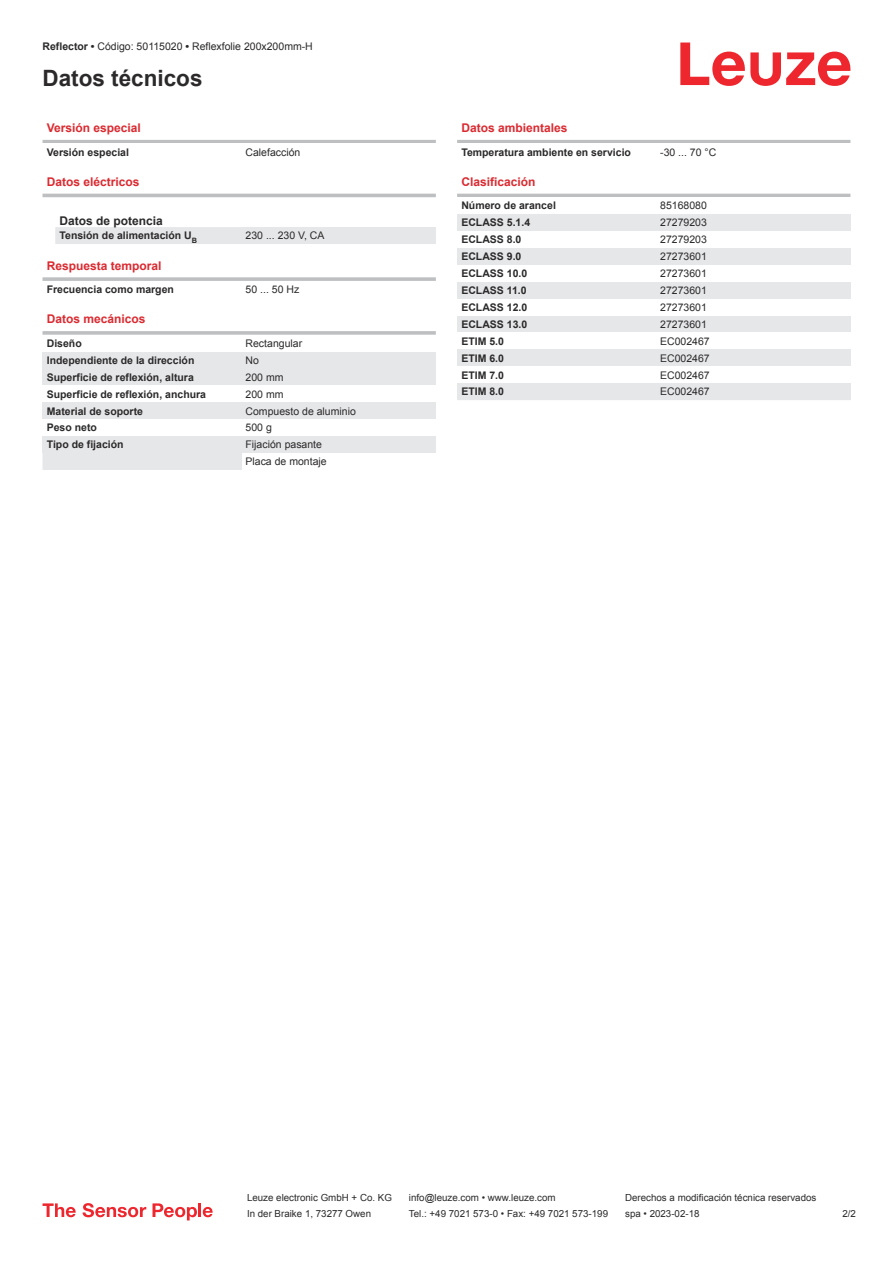
<style>
.page{position:relative;width:893px;height:1263px;background:#fff}
.page>*{position:absolute;margin:0;border:0;box-sizing:border-box;transform-origin:0 0}
.t1{font:700 22.5px "Arial";color:#2b292a}
.t2{font:700 12px "Arial";color:#db2a30}
.t3{font:700 12px "Arial";color:#2b292a}
.t4{font:700 10.5px "Arial";color:#2b292a}
.t5{font:10.5px/17px "Arial";color:#2b292a}
.t6{font:9.75px "Arial";color:#2b292a}
.s1{font-weight:700}
</style>
<div class="page">
<svg style="left:680px;top:43px;width:170px;height:43px"></svg>
<svg style="left:43px;top:227px;width:199px;height:243px"></svg>
<hr style="left:43px;top:140px;width:393px;height:3px;background:#bdbfc1">
<hr style="left:43px;top:194px;width:393px;height:3px;background:#bdbfc1">
<div style="left:242px;top:227px;width:194px;height:17px;background:#e6e7e9"></div>
<div style="left:43px;top:261px;width:393px;height:18px;background:#fff"></div>
<svg style="left:43px;top:277px;width:393px;height:4px;background:#c3c5c7"></svg>
<div style="left:43px;top:281px;width:199px;height:17px;background:#fff"></div>
<div style="left:43px;top:315px;width:393px;height:18px;background:#fff"></div>
<hr style="left:43px;top:331px;width:393px;height:4px;background:#c5c6c8">
<div style="left:43px;top:335px;width:199px;height:17px;background:#fff"></div>
<div style="left:43px;top:352px;width:199px;height:16px;background:#e6e7e9"></div>
<div style="left:242px;top:352px;width:194px;height:16px;background:#e6e7e9"></div>
<div style="left:43px;top:368px;width:199px;height:17px;background:#e6e7e9"></div>
<div style="left:242px;top:368px;width:194px;height:17px;background:#e6e7e9"></div>
<div style="left:43px;top:385px;width:199px;height:17px;background:#fff"></div>
<div style="left:43px;top:402px;width:199px;height:17px;background:#e6e7e9"></div>
<div style="left:242px;top:402px;width:194px;height:17px;background:#e6e7e9"></div>
<div style="left:43px;top:419px;width:199px;height:17px;background:#fff"></div>
<div style="left:43px;top:436px;width:199px;height:17px;background:#e6e7e9"></div>
<div style="left:242px;top:436px;width:194px;height:17px;background:#e6e7e9"></div>
<hr style="left:457px;top:140px;width:393px;height:3px;background:#bdbfc1">
<hr style="left:457px;top:194px;width:393px;height:3px;background:#bdbfc1">
<div style="left:457px;top:214px;width:200px;height:17px;background:#e6e7e9"></div>
<div style="left:657px;top:214px;width:193px;height:17px;background:#e6e7e9"></div>
<div style="left:457px;top:248px;width:200px;height:17px;background:#e6e7e9"></div>
<div style="left:657px;top:248px;width:193px;height:17px;background:#e6e7e9"></div>
<div style="left:457px;top:282px;width:200px;height:17px;background:#e6e7e9"></div>
<div style="left:657px;top:282px;width:193px;height:17px;background:#e6e7e9"></div>
<div style="left:457px;top:316px;width:200px;height:16px;background:#e6e7e9"></div>
<div style="left:657px;top:316px;width:193px;height:16px;background:#e6e7e9"></div>
<div style="left:457px;top:349px;width:200px;height:17px;background:#e6e7e9"></div>
<div style="left:657px;top:349px;width:193px;height:17px;background:#e6e7e9"></div>
<div style="left:457px;top:383px;width:200px;height:17px;background:#e6e7e9"></div>
<div style="left:657px;top:383px;width:193px;height:17px;background:#e6e7e9"></div>
<svg style="left:43px;top:1203px;width:33px;height:14px"></svg>
<svg style="left:83px;top:1203px;width:63px;height:14px"></svg>
<svg style="left:153px;top:1203px;width:44px;height:17px"></svg>
<hr style="left:198px;top:1203px;width:3px;height:14px;background:#ed272d">
<svg style="left:203px;top:1207px;width:10px;height:10px"></svg>
<p class="t5" style="left:43px;top:39px;width:272px"><span class="s1">Reflector •</span> Código: 50115020 <span class="s1">•</span> Reflexfolie 200x200mm-H</p>
<h1 class="t1" style="left:43px;top:70px;width:162px">Datos técnicos</h1>
<p class="t2" style="left:47px;top:123px;width:96px">Versión especial</p>
<p class="t4" style="left:47px;top:148px;width:84px">Versión especial</p>
<p class="t5" style="left:246px;top:144px;width:56px">Calefacción</p>
<p class="t2" style="left:47px;top:177px;width:94px">Datos eléctricos</p>
<p class="t3" style="left:60px;top:216px;width:105px">Datos de potencia</p>
<p class="t4" style="left:60px;top:232px;width:139px">Tensión de alimentación U<sub>B</sub></p>
<p class="t5" style="left:246px;top:228px;width:81px">230 ... 230 V, CA</p>
<p class="t2" style="left:47px;top:261px;width:116px">Respuesta temporal</p>
<p class="t4" style="left:47px;top:285px;width:129px">Frecuencia como margen</p>
<p class="t5" style="left:246px;top:282px;width:55px">50 ... 50 Hz</p>
<p class="t2" style="left:47px;top:315px;width:100px">Datos mecánicos</p>
<p class="t4" style="left:47px;top:339px;width:37px">Diseño</p>
<p class="t5" style="left:246px;top:336px;width:58px">Rectangular</p>
<p class="t4" style="left:47px;top:356px;width:149px">Independiente de la dirección</p>
<p class="t5" style="left:246px;top:353px;width:15px">No</p>
<p class="t4" style="left:47px;top:373px;width:149px">Superficie de reflexión, altura</p>
<p class="t5" style="left:246px;top:369px;width:39px">200 mm</p>
<p class="t4" style="left:47px;top:390px;width:161px">Superficie de reflexión, anchura</p>
<p class="t5" style="left:246px;top:386px;width:39px">200 mm</p>
<p class="t4" style="left:47px;top:407px;width:98px">Material de soporte</p>
<p class="t5" style="left:246px;top:403px;width:112px">Compuesto de aluminio</p>
<p class="t4" style="left:47px;top:424px;width:52px">Peso neto</p>
<p class="t5" style="left:246px;top:420px;width:28px">500 g</p>
<p class="t4" style="left:47px;top:441px;width:78px">Tipo de fijación</p>
<p class="t5" style="left:246px;top:437px;width:83px">Fijación pasante<br>Placa de montaje</p>
<p class="t2" style="left:461px;top:123px;width:108px">Datos ambientales</p>
<p class="t4" style="left:461px;top:148px;width:171px">Temperatura ambiente en servicio</p>
<p class="t5" style="left:660px;top:144px;width:58px">-30 ... 70 °C</p>
<p class="t2" style="left:461px;top:177px;width:76px">Clasificación</p>
<p class="t4" style="left:461px;top:202px;width:96px">Número de arancel</p>
<p class="t5" style="left:660px;top:198px;width:48px">85168080</p>
<p class="t4" style="left:461px;top:219px;width:70px">ECLASS 5.1.4</p>
<p class="t5" style="left:660px;top:215px;width:48px">27279203</p>
<p class="t4" style="left:461px;top:236px;width:62px">ECLASS 8.0</p>
<p class="t5" style="left:660px;top:232px;width:48px">27279203</p>
<p class="t4" style="left:461px;top:252px;width:62px">ECLASS 9.0</p>
<p class="t5" style="left:660px;top:249px;width:48px">27273601</p>
<p class="t4" style="left:461px;top:269px;width:67px">ECLASS 10.0</p>
<p class="t5" style="left:660px;top:266px;width:48px">27273601</p>
<p class="t4" style="left:461px;top:286px;width:67px">ECLASS 11.0</p>
<p class="t5" style="left:660px;top:283px;width:48px">27273601</p>
<p class="t4" style="left:461px;top:303px;width:67px">ECLASS 12.0</p>
<p class="t5" style="left:660px;top:300px;width:48px">27273601</p>
<p class="t4" style="left:461px;top:320px;width:67px">ECLASS 13.0</p>
<p class="t5" style="left:660px;top:317px;width:48px">27273601</p>
<p class="t4" style="left:461px;top:337px;width:44px">ETIM 5.0</p>
<p class="t5" style="left:660px;top:333px;width:51px">EC002467</p>
<p class="t4" style="left:461px;top:354px;width:44px">ETIM 6.0</p>
<p class="t5" style="left:660px;top:350px;width:51px">EC002467</p>
<p class="t4" style="left:461px;top:371px;width:44px">ETIM 7.0</p>
<p class="t5" style="left:660px;top:367px;width:51px">EC002467</p>
<p class="t4" style="left:461px;top:388px;width:44px">ETIM 8.0</p>
<p class="t5" style="left:660px;top:384px;width:51px">EC002467</p>
<p class="t6" style="left:247px;top:1194px;width:146px">Leuze electronic GmbH + Co. KG</p>
<p class="t6" style="left:409px;top:1194px;width:148px">info@leuze.com • www.leuze.com</p>
<p class="t6" style="left:625px;top:1194px;width:193px">Derechos a modificación técnica reservados</p>
<p class="t6" style="left:247px;top:1210px;width:126px">In der Braike 1, 73277 Owen</p>
<p class="t6" style="left:409px;top:1210px;width:201px">Tel.: +49 7021 573-0 • Fax: +49 7021 573-199</p>
<p class="t6" style="left:625px;top:1210px;width:76px">spa • 2023-02-18</p>
<p class="t6" style="left:842px;top:1210px;width:15px">2 /2</p>
</div>
